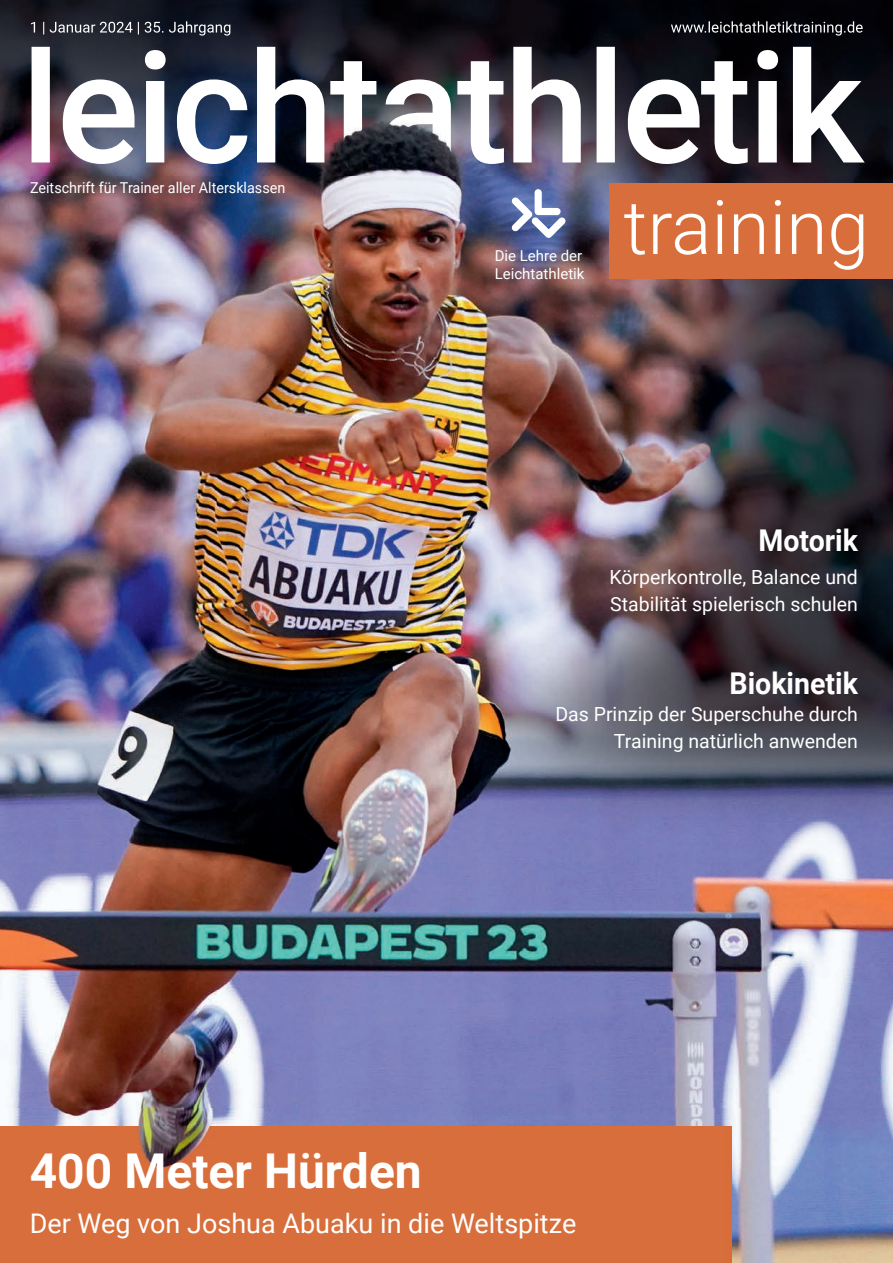
<style>
.page{position:relative;width:893px;height:1263px;background:#fff}
.page>*{position:absolute;margin:0;border:0;box-sizing:border-box;transform-origin:0 0}
.t1{font:300 75px "Roboto";color:#fff}
.t2{font:700 48px "Roboto";color:#fff}
.t3{font:700 30px "Roboto";color:#fff;scale:.95 1}
.t4{font:27px "Roboto";color:#fff}
.t5{font:19.5px/27px "Roboto";color:#fff}
.t6{font:15px "Roboto";color:#fff;scale:.96 1}
.t7{font:15px/18px "Roboto";color:#fff}
</style>
<div class="page">
<img style="left:0;top:175px;width:893px;height:933px">
<div style="left:609px;top:183px;width:284px;height:96px;background:#d86e3c"></div>
<svg style="left:511px;top:189px;width:55px;height:49px"></svg>
<img style="left:0;top:0;width:893px;height:175px">
<img style="left:31px;top:22px;width:100px;height:13px">
<img style="left:671px;top:21px;width:93px;height:12px">
<img style="left:32px;top:47px;width:716px;height:117px">
<img style="left:0;top:1108px;width:893px;height:155px">
<div style="left:0;top:1127px;width:731px;height:136px;background:#d86e3b"></div>
<p class="t6" style="left:30px;top:179px;width:267px">Zeitschrift für Trainer aller Altersklassen</p>
<p class="t7" style="left:495px;top:247px;width:91px">Die Lehre der<br>Leichtathletik</p>
<h1 class="t1" style="left:623px;top:184px;width:247px">training</h1>
<h3 class="t3" style="left:758px;top:523px;width:106px">Motorik</h3>
<p class="t5" style="left:609px;top:564px;width:250px">Körperkontrolle, Balance und<br>Stabilität spielerisch schulen</p>
<h3 class="t3" style="left:729px;top:666px;width:137px">Biokinetik</h3>
<p class="t5" style="left:555px;top:701px;width:304px;text-align:right">Das Prinzip der Superschuhe durch<br>Training natürlich anwenden</p>
<h2 class="t2" style="left:30px;top:1143px;width:394px">400 Meter Hürden</h2>
<h3 class="t4" style="left:30px;top:1207px;width:548px">Der Weg von Joshua Abuaku in die Weltspitze</h3>
</div>
